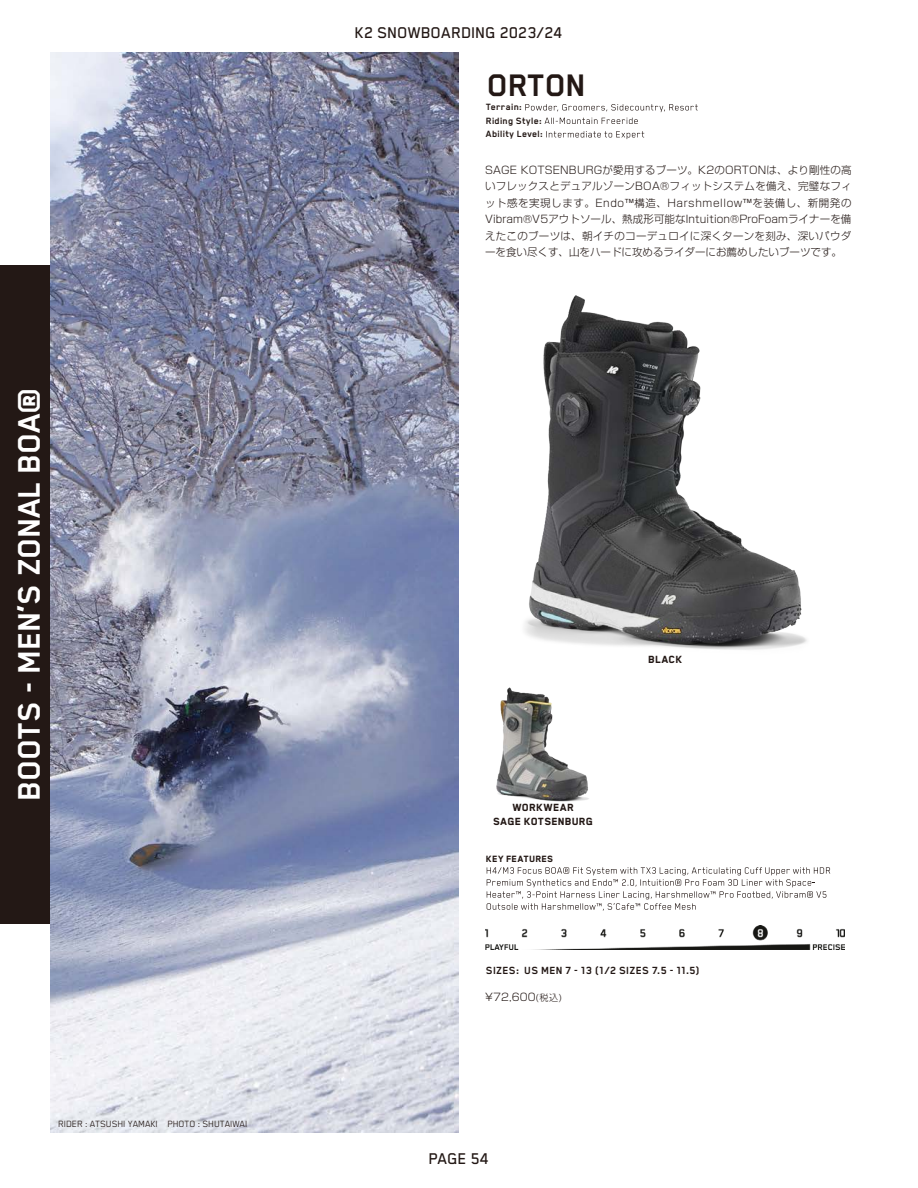
<style>
.page{position:relative;width:918px;height:1188px;background:#fff}
.page>*{position:absolute;margin:0;border:0;box-sizing:border-box;transform-origin:0 0}
.t1{font:700 36px "Blender Pro";color:#fff}
.t2{font:700 36px "Blender Pro";color:#231815}
.t3{font:500 18px "Blender Pro";letter-spacing:.005em;color:#231815}
.t4{font:700 12px "Blender Pro";letter-spacing:.03em;color:#231815}
.t5{font:800 12px/14.4px "Blender Pro";letter-spacing:.025em;color:#231815;text-align:center}
.t6{font:300 10.5px/16.5px "Shin Go";color:#231815;text-align:justify}
.t7{font:10.5px "Blender Pro";color:#221714}
.t8{font:700 10.5px/13.5px "Blender Pro";letter-spacing:.03em;color:#231815}
.t9{font:800 10.5px "Blender Pro";letter-spacing:.035em;color:#231815}
.s1{color:#fff}
.s2{font-size:9px}
</style>
<div class="page">
<img style="left:496px;top:687px;width:93px;height:115px">
<img style="left:524px;top:295px;width:283px;height:355px">
<svg style="left:487px;top:867px;width:343px;height:44px"></svg>
<img style="left:486px;top:925px;width:358px;height:25px">
<svg style="left:525px;top:104px;width:173px;height:8px"></svg>
<svg style="left:545px;top:118px;width:93px;height:6px"></svg>
<svg style="left:546px;top:131px;width:98px;height:8px"></svg>
<div style="left:0;top:265px;width:53px;height:659px;background:#231815"></div>
<img style="left:51px;top:53px;width:408px;height:1080px">
<h1 class="t1" style="left:10px;top:801px;width:414px;rotate:-90deg">BOOTS - MEN’S ZONAL BOA®</h1>
<p class="t7" style="left:58px;top:1119px;width:191px">RIDER : ATSUSHI YAMAKI PHOTO : SHUTAIWAI</p>
<h2 class="t3" style="left:355px;top:23px;width:209px">K2 SNOWBOARDING 2023/24</h2>
<h1 class="t2" style="left:487px;top:66px;width:100px">ORTON</h1>
<p class="t8" style="left:486px;top:100px;width:58px">Terrain:<br>Riding Style:<br>Ability Level:</p>
<p class="t6" style="left:485px;top:161px;width:368px">SAGE<span class="s1">-</span>KOTSENBURGが愛用するブーツ。K2のORTONは、より剛性の高いフレックスとデュアルゾーンBOA®フィットシステムを備え、完璧なフィット感を実現します。Endo™構造、Harshmellow™を装備し、新開発のVibram®V5アウトソール、熱成形可能なIntuition®ProFoamライナーを備えたこのブーツは、朝イチのコーデュロイに深くターンを刻み、深いパウダーを食い尽くす、山をハードに攻めるライダーにお薦めしたいブーツです。</p>
<p class="t5" style="left:493px;top:800px;width:101px">WORKWEAR<br>SAGE KOTSENBURG</p>
<p class="t9" style="left:486px;top:853px;width:69px">KEY FEATURES</p>
<p class="t5" style="left:648px;top:652px;width:35px">BLACK</p>
<p class="t4" style="left:486px;top:964px;width:215px">SIZES: US MEN 7 - 13 (1/2 SIZES 7.5 - 11.5)</p>
<p class="t6" style="left:485px;top:988px;width:79px">¥72,600<span class="s2">(税込)</span></p>
<h2 class="t3" style="left:428px;top:1149px;width:62px">PAGE 54</h2>
</div>
